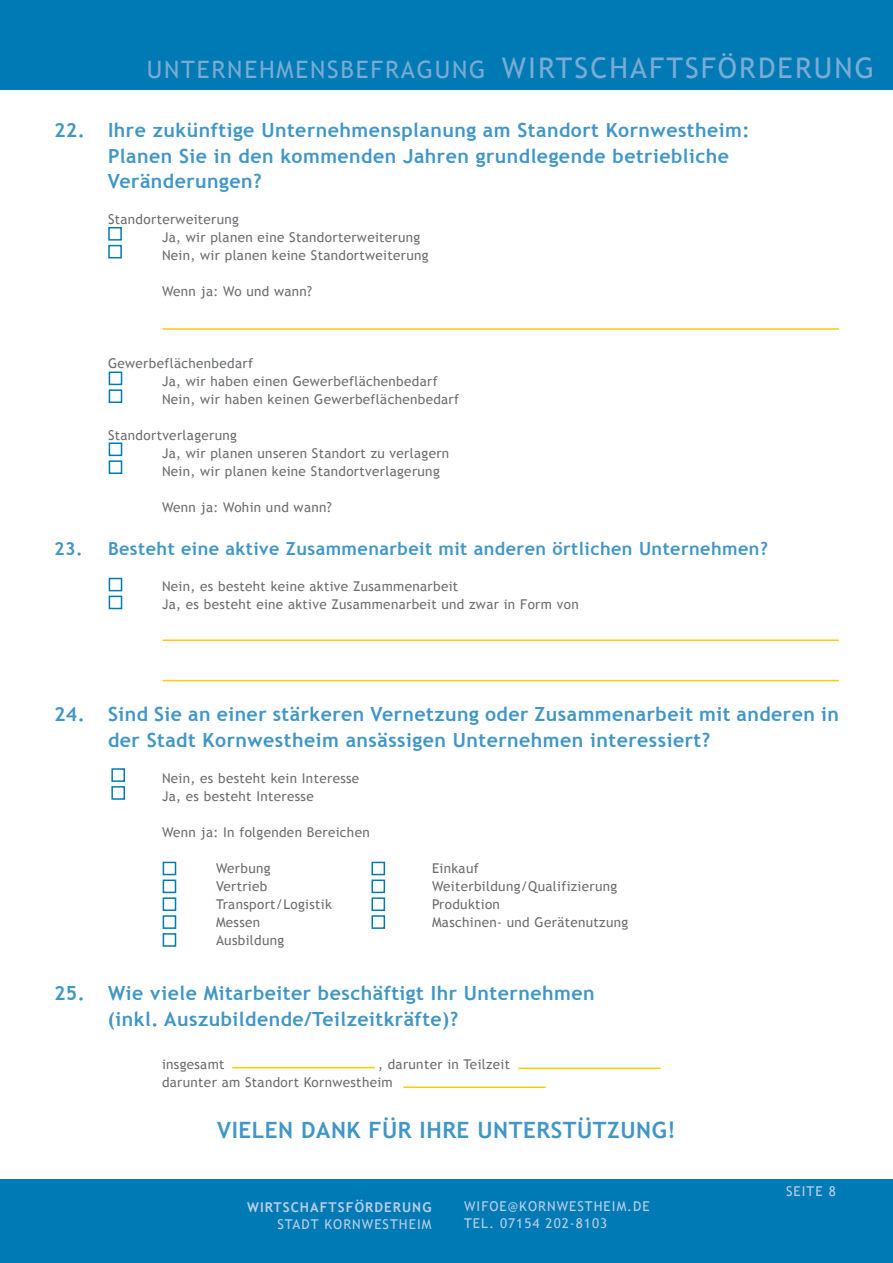
<style>
.page{position:relative;width:893px;height:1263px;background:#fff}
.page>*{position:absolute;margin:0;border:0;box-sizing:border-box;transform-origin:0 0}
.t1{font:24px "Trebuchet MS";letter-spacing:.075em;color:#7aabd3}
.t2{font:700 22.5px "Trebuchet MS";letter-spacing:.025em;color:#4096c6}
.t3{font:700 19.5px/25.5px "Trebuchet MS";letter-spacing:.025em;color:#4096c6}
.t4{font:700 18px "Trebuchet MS";letter-spacing:.025em;color:#4096c6}
.t5{font:13.5px/18px "Trebuchet MS";letter-spacing:.025em;color:#6c6d70}
.t6{font:13.5px/16.2px "Trebuchet MS";letter-spacing:.075em;color:#bad0e7}
.t7{font:700 13.5px "Trebuchet MS";letter-spacing:.075em;color:#bad0e7}
.s1{font-size:28.5px}
</style>
<div class="page">
<div style="left:1px;top:1179px;width:892px;height:84px;background:#007ab4"></div>
<div style="left:0;top:0;width:893px;height:89px;background:#007ab4"></div>
<hr style="left:163px;top:639px;width:676px;height:2px;background:#feca0a">
<hr style="left:163px;top:680px;width:676px;height:1px;background:#feca0a">
<div style="left:163px;top:862px;width:13px;height:13px;border:2px solid #007ab4"></div>
<div style="left:371px;top:862px;width:14px;height:13px;border:2px solid #007ab4"></div>
<div style="left:163px;top:897px;width:13px;height:14px;border:2px solid #007ab4"></div>
<div style="left:371px;top:897px;width:14px;height:14px;border:2px solid #007ab4"></div>
<div style="left:163px;top:879px;width:13px;height:14px;border:2px solid #007ab4"></div>
<div style="left:371px;top:879px;width:14px;height:14px;border:2px solid #007ab4"></div>
<div style="left:163px;top:915px;width:13px;height:14px;border:2px solid #007ab4"></div>
<div style="left:371px;top:915px;width:14px;height:14px;border:2px solid #007ab4"></div>
<div style="left:163px;top:933px;width:13px;height:14px;border:2px solid #007ab4"></div>
<div style="left:109px;top:578px;width:13px;height:13px;border:2px solid #007ab4"></div>
<div style="left:111px;top:768px;width:14px;height:14px;border:2px solid #007ab4"></div>
<div style="left:109px;top:596px;width:13px;height:13px;border:2px solid #007ab4"></div>
<div style="left:111px;top:786px;width:14px;height:14px;border:2px solid #007ab4"></div>
<div style="left:108px;top:227px;width:14px;height:14px;border:2px solid #007ab4"></div>
<div style="left:109px;top:372px;width:13px;height:13px;border:2px solid #007ab4"></div>
<div style="left:109px;top:442px;width:13px;height:14px;border:2px solid #007ab4"></div>
<div style="left:108px;top:245px;width:14px;height:13px;border:2px solid #007ab4"></div>
<div style="left:109px;top:389px;width:13px;height:14px;border:2px solid #007ab4"></div>
<div style="left:109px;top:460px;width:13px;height:14px;border:2px solid #007ab4"></div>
<hr style="left:163px;top:328px;width:676px;height:2px;background:#feca0a">
<hr style="left:232px;top:1067px;width:143px;height:1px;background:#feca0a">
<hr style="left:518px;top:1067px;width:143px;height:2px;background:#feca0a">
<hr style="left:403px;top:1086px;width:143px;height:2px;background:#feca0a">
<h1 class="t1" style="left:147px;top:55px;width:729px">Unternehmensbefragung <span class="s1">Wirtschaftsförderung</span></h1>
<h3 class="t3" style="left:108px;top:118px;width:643px;text-indent:-54px">22. I hre zukünftige Unternehmensplanung am Standort Kornwestheim:<br>Planen Sie in den kommenden Jahren grundlegende betriebliche<br>Veränderungen?</h3>
<p class="t5" style="left:54px;top:211px;width:31px">S</p>
<p class="t5" style="left:162px;top:211px;width:260px;text-indent:-47px">tandorterweiterung<br>Ja, wir planen eine Standorterweiterung</p>
<p class="t5" style="left:54px;top:247px;width:40px">N</p>
<p class="t5" style="left:171px;top:247px;width:259px">ein, wir planen keine Standortweiterung</p>
<p class="t5" style="left:162px;top:283px;width:152px">Wenn ja: Wo und wann?</p>
<p class="t5" style="left:54px;top:355px;width:33px">G</p>
<p class="t5" style="left:162px;top:355px;width:277px;text-indent:-45px">ewerbeflächenbedarf<br>Ja, wir haben einen Gewerbeflächenbedarf</p>
<p class="t5" style="left:54px;top:391px;width:40px">N</p>
<p class="t5" style="left:171px;top:391px;width:290px">ein, wir haben keinen Gewerbeflächenbedarf</p>
<p class="t5" style="left:54px;top:427px;width:31px">S</p>
<p class="t5" style="left:162px;top:427px;width:289px;text-indent:-47px">tandortverlagerung<br>Ja, wir planen unseren Standort zu verlagern</p>
<p class="t5" style="left:54px;top:463px;width:40px">N</p>
<p class="t5" style="left:171px;top:463px;width:270px">ein, wir planen keine Standortverlagerung</p>
<p class="t5" style="left:162px;top:499px;width:171px">Wenn ja: Wohin und wann?</p>
<h3 class="t4" style="left:54px;top:537px;width:715px">23. Besteht eine aktive Zusammenarbeit mit anderen örtlichen Unternehmen?</h3>
<p class="t5" style="left:54px;top:577px;width:40px">N</p>
<p class="t5" style="left:162px;top:577px;width:418px;text-indent:9px">ein, es besteht keine aktive Zusammenarbeit<br>Ja, es besteht eine aktive Zusammenarbeit und zwar in Form von</p>
<h3 class="t3" style="left:108px;top:701px;width:732px;text-indent:-54px">24. Sind Sie an einer stärkeren Vernetzung oder Zusammenarbeit mit anderen in der Stadt Kornwestheim ansässigen Unternehmen interessiert?</h3>
<p class="t5" style="left:54px;top:769px;width:40px">N</p>
<p class="t5" style="left:162px;top:769px;width:199px;text-indent:9px">ein, es besteht kein I nteresse<br>Ja, es besteht I nteresse</p>
<p class="t5" style="left:162px;top:823px;width:209px">Wenn ja: I n folgenden Bereichen</p>
<p class="t5" style="left:216px;top:859px;width:98px">Werbung E</p>
<p class="t5" style="left:440px;top:859px;width:41px">inkauf</p>
<p class="t5" style="left:216px;top:877px;width:53px">Vertrieb</p>
<p class="t5" style="left:432px;top:877px;width:187px">Weiterbildung/Qualifizierung</p>
<p class="t5" style="left:54px;top:895px;width:44px">T</p>
<p class="t5" style="left:223px;top:895px;width:111px">ransport/Logistik</p>
<p class="t5" style="left:432px;top:895px;width:69px">Produktion</p>
<p class="t5" style="left:54px;top:913px;width:44px">M</p>
<p class="t5" style="left:226px;top:913px;width:72px">essen M</p>
<p class="t5" style="left:442px;top:913px;width:188px">aschinen- und Gerätenutzung</p>
<p class="t5" style="left:54px;top:931px;width:44px">A</p>
<p class="t5" style="left:224px;top:931px;width:61px">usbildung</p>
<h3 class="t3" style="left:108px;top:980px;width:488px;text-indent:-54px">25. Wie viele Mitarbeiter beschäftigt Ihr Unternehmen (inkl. Auszubildende/Teilzeitkräfte)?</h3>
<p class="t5" style="left:162px;top:1055px;width:64px">insgesamt</p>
<p class="t5" style="left:162px;top:1055px;width:350px;text-indent:216px">, darunter in Teilzeit darunter am Standort Kornwestheim</p>
<h2 class="t2" style="left:217px;top:1116px;width:99px">VIELEN DAN</h2>
<h2 class="t2" style="left:347px;top:1116px;width:86px">K FÜR IHRE</h2>
<h2 class="t2" style="left:477px;top:1116px;width:15px">UNTERST</h2>
<h2 class="t2" style="left:577px;top:1116px;width:59px">ÜTZUNG</h2>
<h2 class="t2" style="left:667px;top:1116px;width:10px">!</h2>
<p class="t7" style="left:247px;top:1199px;width:186px">wirtschaftsförderung</p>
<p class="t6" style="left:277px;top:1216px;width:155px">stadt kornwestheim</p>
<p class="t6" style="left:464px;top:1199px;width:187px">wifoe@kornwestheim.de tel. 07154 202-8103</p>
<p class="t6" style="left:786px;top:1183px;width:51px">seite 8</p>
</div>
